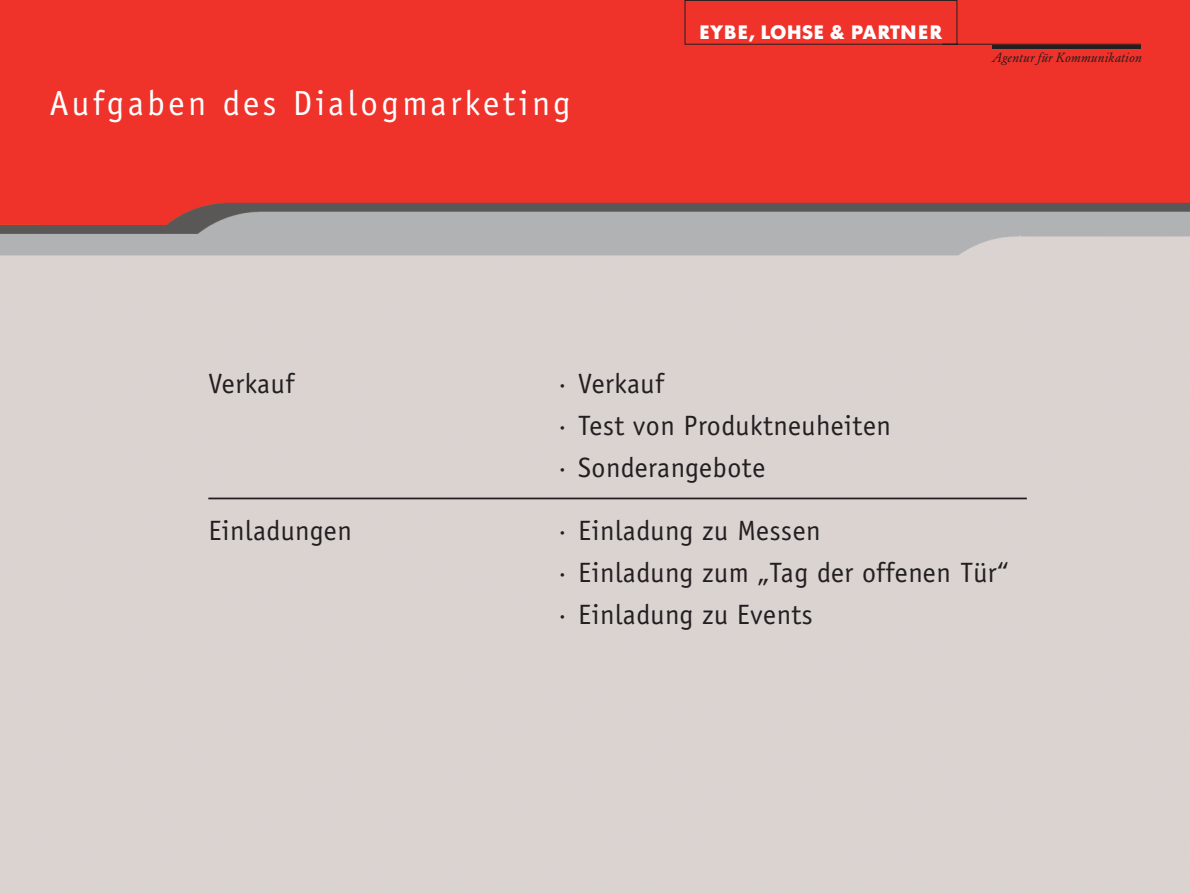
<style>
.page{position:relative;width:1190px;height:893px;background:#fff}
.page>*{position:absolute;margin:0;border:0;box-sizing:border-box;transform-origin:0 0}
.t1{font:35px "Officina Sans";letter-spacing:.1em;color:#fff}
.t2{font:28px/42px "Officina Sans";letter-spacing:.02em;color:#231f20}
.t3{font:700 19.25px "Futura BQ";letter-spacing:.04em;color:#fff}
.t4{font:italic 13.12px "Garamond BQ";letter-spacing:.025em;color:#231f20}
</style>
<div class="page">
<img style="left:0;top:0;width:1190px;height:892px">
<hr style="left:208px;top:497px;width:819px;height:2px;background:#231f20">
<div style="left:684px;top:0;width:458px;height:45px;background:#ef322a"></div>
<hr style="left:992px;top:45px;width:149px;height:3px;background:#231f20">
<p class="t1" style="left:50px;top:89px;width:522px">Aufgaben des Dialogmarketing</p>
<p class="t3" style="left:699px;top:25px;width:244px">EYBE, LOHSE &amp; PARTNER</p>
<p class="t4" style="left:992px;top:52px;width:152px">Agentur für Kommunikation</p>
<p class="t2" style="left:208px;top:364px;width:87px">Verkauf</p>
<p class="t2" style="left:556px;top:364px;width:337px">· Verkauf<br>· Test von Produktneuheiten · Sonderangebote</p>
<p class="t2" style="left:208px;top:511px;width:145px">Einladungen</p>
<p class="t2" style="left:556px;top:511px;width:455px">· Einladung zu Messen<br>· Einladung zum „Tag der offenen Tür“ · Einladung zu Events</p>
</div>
